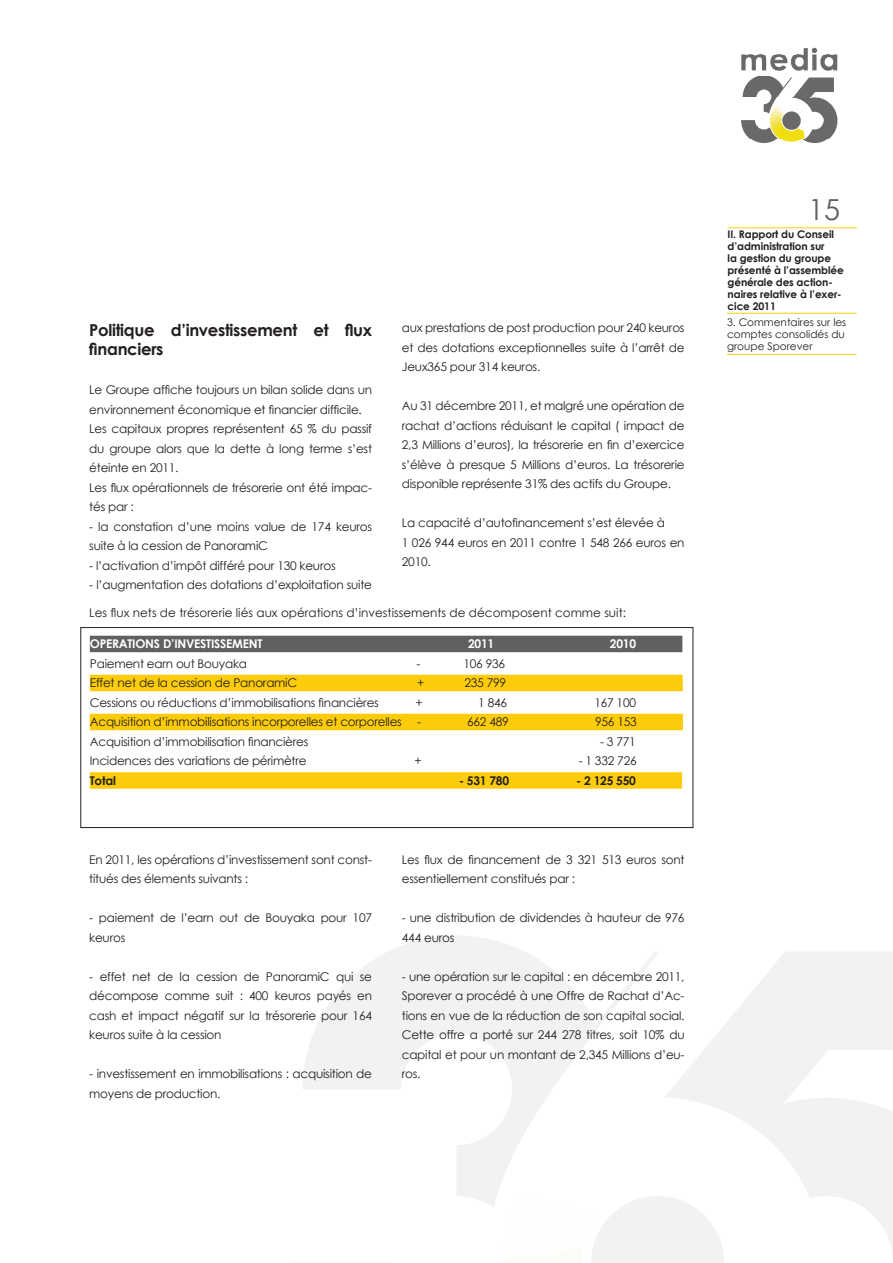
<style>
.page{position:relative;width:893px;height:1263px;background:#fff}
.page>*{position:absolute;margin:0;border:0;box-sizing:border-box;transform-origin:0 0}
.t1{font:28.95px "Century Gothic";color:#5f6062}
.t2{font:700 16.5px/19.5px "Century Gothic";letter-spacing:-.02em;color:#231f20}
.t3{font:12px/19.5px "Century Gothic";letter-spacing:-.02em;color:#231f20}
.t4{font:12px "Century Gothic";color:#231f20}
.t5{font:700 12px "Century Gothic";letter-spacing:-.02em;color:#fff}
.t6{font:700 12px "Century Gothic";letter-spacing:-.02em;color:#231f20}
.t7{font:700 10.5px/12px "Century Gothic";letter-spacing:-.01em;color:#231f20}
.t8{font:10.5px/12px "Century Gothic";color:#231f20}
</style>
<div class="page">
<svg style="left:303px;top:936px;width:356px;height:217px"></svg>
<svg style="left:665px;top:952px;width:228px;height:301px;fill:#f0f2f3"></svg>
<svg style="left:457px;top:1153px;width:267px;height:110px"></svg>
<img style="left:741px;top:47px;width:97px;height:96px">
<hr style="left:727px;top:227px;width:130px;height:1px;background:#fccc0a">
<hr style="left:727px;top:313px;width:130px;height:1px;background:#fccc0a">
<hr style="left:727px;top:354px;width:130px;height:1px;background:#fccc0a">
<div style="left:90px;top:636px;width:592px;height:16px;background:#5f6062"></div>
<div style="left:90px;top:675px;width:593px;height:16px;background:#fccc0a"></div>
<div style="left:90px;top:714px;width:593px;height:16px;background:#fccc0a"></div>
<div style="left:90px;top:772px;width:592px;height:17px;background:#fccc0a"></div>
<div style="left:81px;top:627px;width:612px;height:201px;border:1px solid #231f20"></div>
<p class="t2" style="left:89px;top:319px;width:284px">Politique d’investissement et flux financiers</p>
<p class="t3" style="left:89px;top:380px;width:284px">Le Groupe affiche toujours un bilan solide dans un environnement économique et financier difficile.</p>
<p class="t3" style="left:89px;top:419px;width:284px;text-align:justify">Les capitaux propres représentent 65 % du passif du groupe alors que la dette à long terme s’est éteinte en 2011.</p>
<p class="t3" style="left:89px;top:477px;width:284px">Les flux opérationnels de trésorerie ont été impac&shy;tés par :</p>
<p class="t3" style="left:89px;top:516px;width:284px">- la constation d’une moins value de 174 keuros suite à la cession de PanoramiC</p>
<p class="t3" style="left:89px;top:555px;width:248px">- l’activation d’impôt différé pour 130 keuros</p>
<p class="t3" style="left:89px;top:575px;width:284px">- l’augmentation des dotations d’exploitation suite</p>
<p class="t3" style="left:402px;top:318px;width:284px;text-align:justify">aux prestations de post production pour 240 keuros et des dotations exceptionnelles suite à l’arrêt de Jeux365 pour 314 keuros.</p>
<p class="t3" style="left:402px;top:396px;width:284px;text-align:justify">Au 31 décembre 2011, et malgré une opération de rachat d’actions réduisant le capital ( impact de 2,3 Millions d’euros), la trésorerie en fin d’exercice s’élève à presque 5 Millions d’euros. La trésorerie disponible représente 31% des actifs du Groupe.</p>
<p class="t3" style="left:402px;top:513px;width:265px">La capacité d’autofinancement s’est élevée à</p>
<p class="t3" style="left:402px;top:532px;width:284px">1 026 944 euros en 2011 contre 1 548 266 euros en<br>2010.</p>
<p class="t4" style="left:89px;top:604px;width:538px">Les flux nets de trésorerie liés aux opérations d’investissements de décomposent comme suit:</p>
<p class="t5" style="left:90px;top:635px;width:174px">OPERATIONS D’INVESTISSEMENT</p>
<p class="t5" style="left:468px;top:635px;width:28px">2011</p>
<p class="t5" style="left:610px;top:635px;width:28px">2010</p>
<p class="t3" style="left:90px;top:654px;width:159px">Paiement earn out Bouyaka</p>
<p class="t3" style="left:416px;top:654px;width:5px">-</p>
<p class="t3" style="left:463px;top:654px;width:43px">106 936</p>
<p class="t3" style="left:90px;top:673px;width:209px">Effet net de la cession de PanoramiC</p>
<p class="t3" style="left:417px;top:673px;width:9px">+</p>
<p class="t3" style="left:464px;top:673px;width:43px">235 799</p>
<p class="t3" style="left:90px;top:693px;width:291px">Cessions ou réductions d’immobilisations financières</p>
<p class="t3" style="left:416px;top:693px;width:9px">+</p>
<p class="t3" style="left:478px;top:693px;width:30px">1 846</p>
<p class="t3" style="left:594px;top:693px;width:43px">167 100</p>
<p class="t3" style="left:90px;top:712px;width:314px">Acquisition d’immobilisations incorporelles et corporelles</p>
<p class="t3" style="left:417px;top:712px;width:5px">-</p>
<p class="t3" style="left:467px;top:712px;width:43px">662 489</p>
<p class="t3" style="left:595px;top:712px;width:43px">956 153</p>
<p class="t3" style="left:90px;top:732px;width:220px">Acquisition d’immobilisation financières</p>
<p class="t3" style="left:600px;top:732px;width:37px">- 3 771</p>
<p class="t3" style="left:90px;top:751px;width:218px">Incidences des variations de périmètre</p>
<p class="t3" style="left:414px;top:751px;width:9px">+</p>
<p class="t3" style="left:579px;top:751px;width:60px">- 1 332 726</p>
<p class="t6" style="left:90px;top:771px;width:28px">Total</p>
<p class="t6" style="left:459px;top:771px;width:52px">- 531 780</p>
<p class="t6" style="left:576px;top:771px;width:61px">- 2 125 550</p>
<p class="t3" style="left:89px;top:849px;width:284px">En 2011, les opérations d’investissement sont const&shy;titués des élements suivants :</p>
<p class="t3" style="left:89px;top:908px;width:284px">- paiement de l’earn out de Bouyaka pour 107 keuros</p>
<p class="t3" style="left:89px;top:966px;width:284px;text-align:justify">- effet net de la cession de PanoramiC qui se décompose comme suit : 400 keuros payés en cash et impact négatif sur la trésorerie pour 164 keuros suite à la cession</p>
<p class="t3" style="left:89px;top:1064px;width:284px">- investissement en immobilisations : acquisition de moyens de production.</p>
<p class="t3" style="left:402px;top:849px;width:284px">Les flux de financement de 3 321 513 euros sont essentiellement constitués par :</p>
<p class="t3" style="left:402px;top:908px;width:284px">- une distribution de dividendes à hauteur de 976<br>444 euros</p>
<p class="t3" style="left:402px;top:966px;width:284px;text-align:justify">- une opération sur le capital : en décembre 2011, Sporever a procédé à une Offre de Rachat d’Ac&shy;tions en vue de la réduction de son capital social.<br>Cette offre a porté sur 244 278 titres, soit 10% du capital et pour un montant de 2,345 Millions d’eu&shy;ros.</p>
<h1 class="t1" style="left:808px;top:189px;width:34px">15</h1>
<p class="t7" style="left:728px;top:228px;width:118px">II. Rapport du Conseil d’administration sur<br>la gestion du groupe présenté à l’assemblée générale des action&shy;naires relative à l’exer&shy;cice 2011</p>
<p class="t8" style="left:727px;top:316px;width:121px">3. Commentaires sur les comptes consolidés du groupe Sporever</p>
</div>
